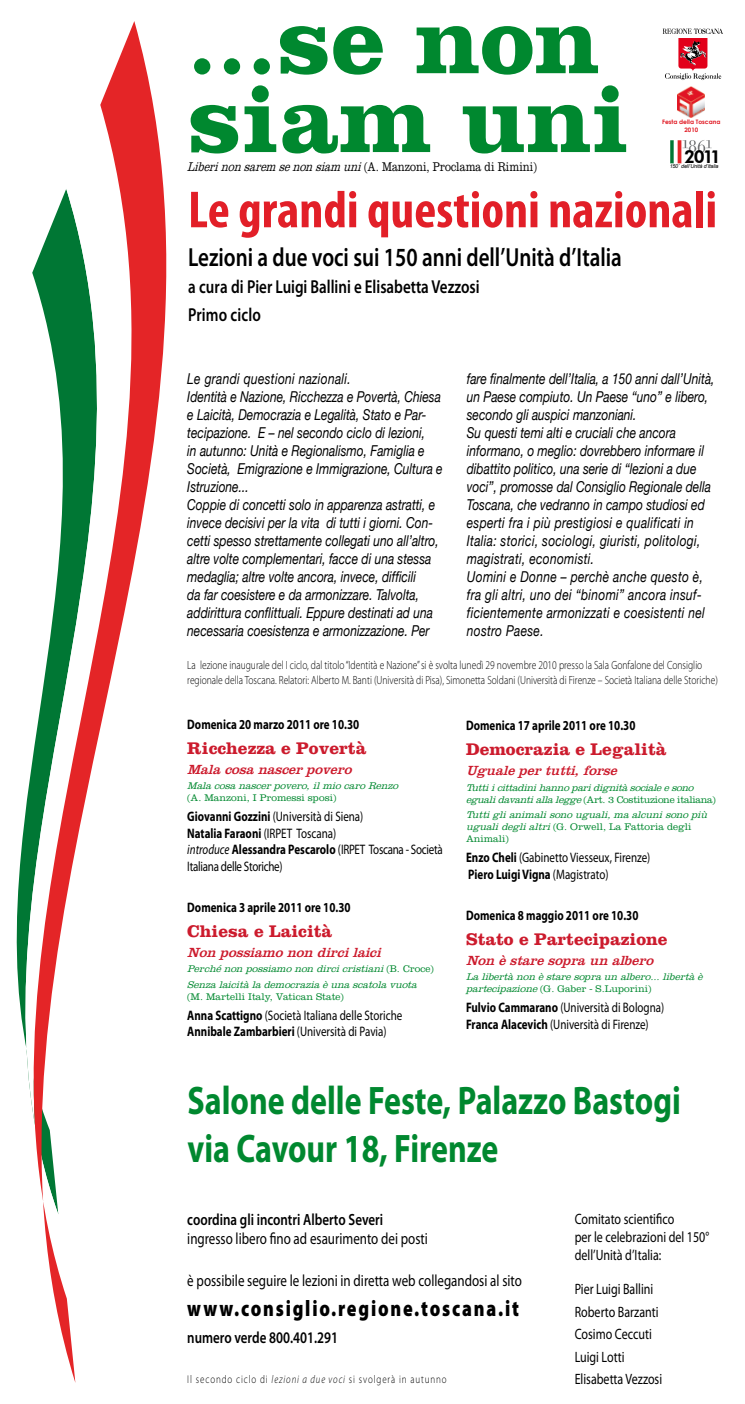
<style>
.page{position:relative;width:745px;height:1404px;background:#fff}
.page>*{position:absolute;margin:0;border:0;box-sizing:border-box;transform-origin:0 0}
.t1{font:700 97.5px/78.8px "Clarendon";color:#00882f}
.t2{font:700 condensed 52.5px "Myriad Pro";color:#e21f28}
.t3{font:700 40px/48px "Myriad Pro";color:#00882f;scale:.8 1}
.t4{font:600 26.25px "Myriad Pro";color:#000;scale:.8 1}
.t5{font:900 22.5px "Myriad Pro";letter-spacing:.1em;color:#000;scale:.8 1}
.t6{font:600 18.75px/27.9px "Myriad Pro";color:#000;scale:.8 1}
.t7{font:800 17.88px "Futura BT";color:#000}
.t8{font:700 17.5px "Clarendon";color:#cc1b2d}
.t9{font:16.25px "Myriad Pro";color:#000;scale:.8 1}
.t10{font:600 16.25px "Myriad Pro";color:#000;scale:.8 1}
.t11{font:italic 15px/18px "Helvetica Neue";color:#000;scale:.8 1}
.t12{font:15px/22.5px "Myriad Pro";color:#000;scale:.8 1}
.t13{font:13.75px/16.5px "Myriad Pro";color:#000;scale:.8 1}
.t14{font:13.75px/16.5px "Myriad Pro";letter-spacing:-.025em;color:#000;scale:.8 1}
.t15{font:700 13.75px "Myriad Pro";color:#000;scale:.8 1}
.t16{font:italic 13.75px "Clarendon";color:#cc1b2d}
.t17{font:300 13.12px "Clarendon";color:#000;scale:.8 1}
.t18{font:300 11.88px/14.2px "Myriad Pro";color:#000;scale:.8 1}
.t19{font:300 11.25px "Myriad Pro";letter-spacing:.1em;color:#000;scale:.8 1}
.t20{font:italic 300 10px/12px "Clarendon";color:#00882f}
.t21{font:300 10px "Clarendon";color:#00882f}
.t22{font:700 6.12px/7.4px "Century Gothic";color:#e11b25;text-align:center}
.t23{font:italic 5.38px "Arial";letter-spacing:-.025em;color:#000}
.s1{font-style:italic}
.s2{font-weight:700}
.s3{font-style:normal}
</style>
<div class="page">
<svg style="left:16px;top:21px;width:151px;height:1361px"></svg>
<svg style="left:670px;top:140px;width:41px;height:23px"></svg>
<svg style="left:662px;top:29px;width:60px;height:51px"></svg>
<img style="left:677px;top:86px;width:27px;height:32px">
<h1 class="t1" style="left:187px;top:0;width:443px">...se non siam uni</h1>
<p class="t17" style="left:187px;top:159px;width:438px"><span class="s1">Liberinonsarem senonsiam uni</span>(A. Manzoni, Proclama di Rimini)</p>
<h2 class="t2" style="left:188px;top:177px;width:530px">Le grandi questioni nazionali</h2>
<h3 class="t4" style="left:188px;top:241px;width:543px">Lezioni a due voci sui 150 anni dell’Unità d’Italia</h3>
<p class="t6" style="left:188px;top:272px;width:366px">a cura di Pier Luigi Ballini e Elisabetta Vezzosi<br>Primo ciclo</p>
<p class="t22" style="left:661px;top:118px;width:60px">Festa della Toscana<br>2010</p>
<p class="t7" style="left:683px;top:145px;width:39px">2011</p>
<p class="t23" style="left:669px;top:162px;width:50px">150˚ dell’Unità d’Italia</p>
<p class="t11" style="left:187px;top:369px;width:320px">Le grandi questioni nazionali.<br>Identità e Nazione, Ricchezza e Povertà, Chiesa e Laicità, Democrazia e Legalità, Stato e Par&shy;tecipazione. E – nel secondo ciclo di lezioni,<br>in autunno: Unità e Regionalismo, Famiglia e Società, Emigrazione e Immigrazione, Cultura e Istruzione...<br>Coppie di concetti solo in apparenza astratti, e invece decisivi per la vita di tutti i giorni. Con&shy;cetti spesso strettamente collegati uno all’altro, altre volte complementari, facce di una stessa medaglia; altre volte ancora, invece, difficili<br>da far coesistere e da armonizzare. Talvolta, addirittura conflittuali. Eppure destinati ad una necessaria coesistenza e armonizzazione. Per</p>
<p class="t11" style="left:466px;top:369px;width:311px">fare finalmente dell’Italia, a 150 anni dall’Unità, un Paese compiuto. Un Paese “uno” e libero, secondo gli auspici manzoniani.<br>Su questi temi alti e cruciali che ancora informano, o meglio: dovrebbero informare il dibattito politico, una serie di “lezioni a due voci”, promosse dal Consiglio Regionale della Toscana, che vedranno in campo studiosi ed esperti fra i più prestigiosi e qualificati in Italia: storici, sociologi, giuristi, politologi, magistrati, economisti.<br>Uomini e Donne – perchè anche questo è, fra gli altri, uno dei “binomi” ancora insuf&shy;ficientemente armonizzati e coesistenti nel nostro Paese.</p>
<p class="t18" style="left:187px;top:658px;width:664px">La lezione inaugurale del I ciclo, dal titolo “Identità e Nazione” si è svolta lunedì 29 novembre 2010 presso la Sala Gonfalone del Consiglio regionale della Toscana. Relatori: Alberto M. Banti (Università di Pisa), Simonetta Soldani (Università di Firenze – Società Italiana delle Storiche)</p>
<p class="t15" style="left:187px;top:715px;width:216px">Domenica 20 marzo 2011 ore 10.30</p>
<p class="t8" style="left:187px;top:737px;width:180px">Ricchezza e Povertà</p>
<p class="t16" style="left:187px;top:760px;width:170px">Malacosanascerp overo</p>
<p class="t20" style="left:187px;top:779px;width:215px">Malacosanascerpovero,ilmiocaroRenzo</p>
<p class="t21" style="left:187px;top:792px;width:150px">(A. Manzoni, I Promessi sposi)</p>
<p class="t14" style="left:187px;top:808px;width:320px"><span class="s2">Giovanni Gozzini</span> (Università di Siena)<br><span class="s2">Natalia Faraoni</span> (IRPET Toscana)<br><span class="s1">introduce</span> <span class="s2">Alessandra Pescarolo</span> (IRPET Toscana - Società Italiana delle Storiche)</p>
<p class="t15" style="left:187px;top:898px;width:205px">Domenica 3 aprile 2011 ore 10.30</p>
<p class="t8" style="left:187px;top:920px;width:146px">Chiesa e Laicità</p>
<p class="t16" style="left:187px;top:943px;width:199px">Non p ossiamonon dircilaici</p>
<p class="t20" style="left:187px;top:961px;width:248px;line-height:15.5px">Perchénon possiamonon dircicristiani<span class="s3">( B . C r o c e )<br></span>Senzalaicitàlademocraziaèunascatolavuota</p>
<p class="t21" style="left:187px;top:990px;width:158px">(M. Martelli Italy, Vatican State)</p>
<p class="t13" style="left:187px;top:1006px;width:270px"><span class="s2">Anna Scattigno</span> (Società Italiana delle Storiche<br><span class="s2">Annibale Zambarbieri</span> (Università di Pavia)</p>
<p class="t15" style="left:465px;top:716px;width:213px">Domenica 17 aprile 2011 ore 10.30</p>
<p class="t8" style="left:465px;top:738px;width:202px">Democrazia e Legalità</p>
<p class="t16" style="left:465px;top:762px;width:156px">Ugualep ertutti,forse</p>
<p class="t20" style="left:465px;top:781px;width:251px">Tuttiicittadinihannop aridignitàsocialeesono egualidavantiallalegge<span class="s3">(Art. 3 Costituzione italiana)</span></p>
<p class="t20" style="left:465px;top:808px;width:246px">Tuttiglianimalisonouguali,maalcunisonop iù ugualideglialtri<span class="s3">(G. Orwell, La Fattoria degli<br>Animali)</span></p>
<p class="t13" style="left:465px;top:849px;width:232px"><span class="s2">Enzo Cheli</span> (Gabinetto Viesseux, Firenze)<br><span class="s2">Piero Luigi Vigna</span> (Magistrato)</p>
<p class="t15" style="left:465px;top:906px;width:217px">Domenica 8 maggio 2011 ore 10.30</p>
<p class="t8" style="left:465px;top:928px;width:203px">Stato e Partecipazione</p>
<p class="t16" style="left:465px;top:951px;width:193px">Non èstaresop raun albero</p>
<p class="t20" style="left:465px;top:970px;width:241px">Lalibertànon èstaresop raun albero...libertàè partecipazione<span class="s3">(G. Gaber - S.Luporini)</span></p>
<p class="t13" style="left:465px;top:999px;width:249px"><span class="s2">Fulvio Cammarano</span> (Università di Bologna)<br><span class="s2">Franca Alacevich</span> (Università di Firenze)</p>
<h3 class="t3" style="left:187px;top:1075px;width:618px">Salone delle Feste, Palazzo Bastogi via Cavour 18, Firenze</h3>
<p class="t10" style="left:187px;top:1208px;width:246px">coordina gli incontri Alberto Severi</p>
<p class="t9" style="left:187px;top:1228px;width:302px">ingresso libero fino ad esaurimento dei posti</p>
<p class="t9" style="left:187px;top:1270px;width:419px">è possibile seguire le lezioni in diretta web collegandosi al sito</p>
<h3 class="t5" style="left:187px;top:1295px;width:416px">www.consiglio.regione.toscana.it</h3>
<p class="t10" style="left:187px;top:1327px;width:190px">numero verde 800.401.291</p>
<p class="t19" style="left:187px;top:1373px;width:325px">Il secondo ciclo di <span class="s1">lezioni a due voci</span> si svolgerà in autunno</p>
<p class="t12" style="left:574px;top:1209px;width:169px;line-height:18px">Comitato scientifico<br>per le celebrazioni del 150° dell’Unità d’Italia:</p>
<p class="t12" style="left:574px;top:1277px;width:111px">Pier Luigi Ballini<br>Roberto Barzanti<br>Cosimo Ceccuti<br>Luigi Lotti<br>Elisabetta Vezzosi</p>
</div>
